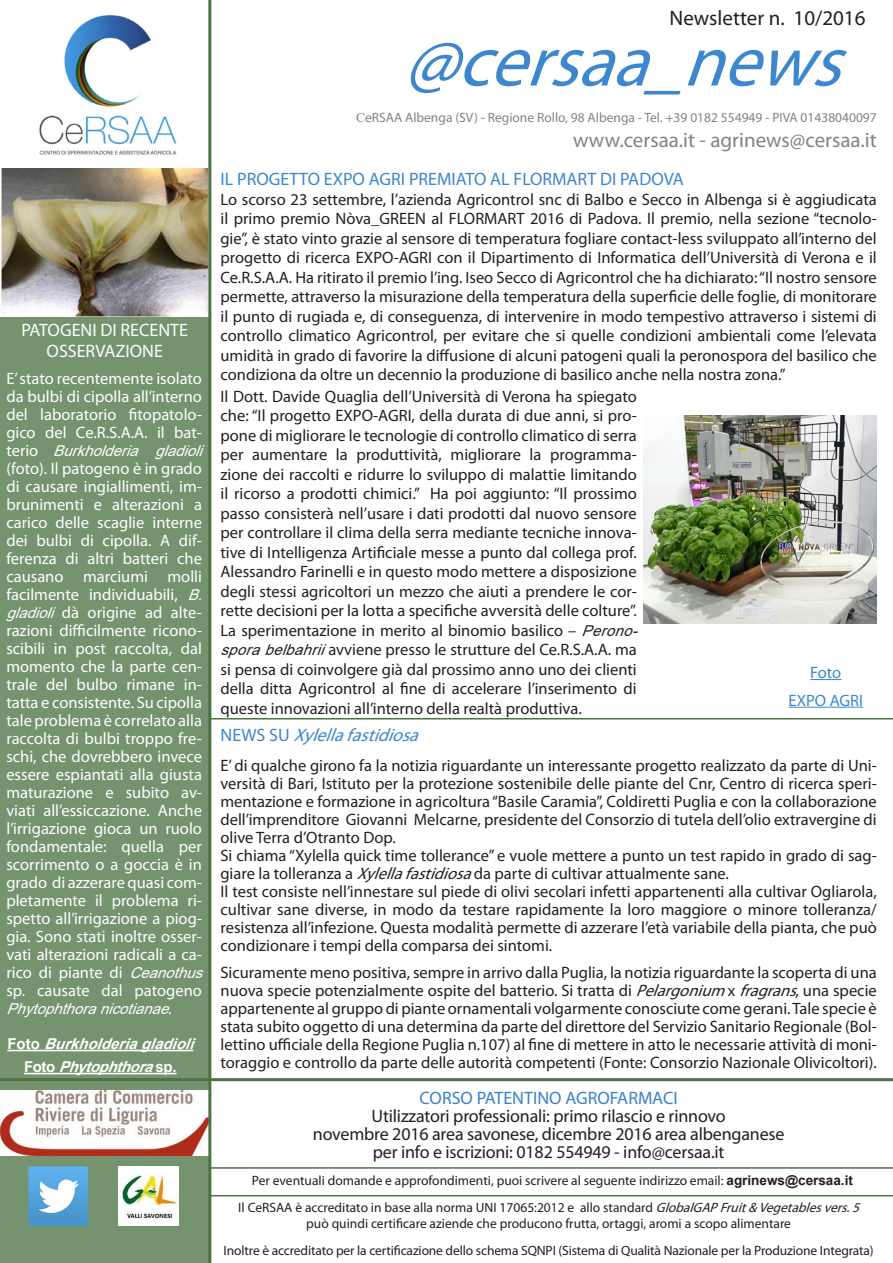
<style>
.page{position:relative;width:893px;height:1263px;background:#fff}
.page>*{position:absolute;margin:0;border:0;box-sizing:border-box;transform-origin:0 0}
.t1{font:italic 72px "Myriad Pro";color:#3d87ce}
.t2{font:21px "Myriad Pro";color:#818386}
.t3{font:21px "Myriad Pro";color:#231f20}
.t4{font:18px/18px "Myriad Pro";letter-spacing:-.01em;color:#231f20;text-align:center}
.t5{font:18px "Myriad Pro";color:#3d87ce}
.t6{font:18px/21.6px "Myriad Pro";color:#f9ffff;text-align:center}
.t7{font:18px "Myriad Pro";color:#3b81c9}
.t8{font:italic 18px "Myriad Pro";color:#3d87ce}
.t9{font:16.5px/19.5px "Myriad Pro";color:#231f20;text-align:justify}
.t10{font:16.5px/18px "Myriad Pro";color:#fcffff;text-align:justify}
.t11{font:16.5px "Myriad Pro";color:#3d87ce}
.t12{font:italic 15px "Arial";color:#fcffff}
.t13{font:italic 700 15px/23.1px "Arial";color:#fff;text-align:center}
.t14{font:13.5px/16.2px "Myriad Pro";color:#231f20;text-align:center}
.t15{font:13.5px "Myriad Pro";color:#818386}
.s1{font-family:"Myriad Pro";font-style:normal;font-size:16.5px}
.s2{font-family:"Arial";font-style:italic;font-size:15px}
.s3{font-style:normal}
.s4{font-family:"Times New Roman"}
.s5{font-style:italic}
.s6{font-family:"Arial";font-weight:700}
</style>
<div class="page">
<div style="left:0;top:171px;width:210px;height:1092px;background:#76936f"></div>
<hr style="left:0;top:1078px;width:893px;height:3px;background:#4d7344">
<hr style="left:210px;top:1195px;width:683px;height:1px;background:#4d7344">
<hr style="left:210px;top:1167px;width:683px;height:2px;background:#4d7344">
<hr style="left:210px;top:718px;width:683px;height:1px;background:#4d7344">
<hr style="left:7px;top:1050px;width:186px;height:1px;background:#fff">
<hr style="left:24px;top:1073px;width:153px;height:1px;background:#fff">
<img style="left:0;top:169px;width:208px;height:147px">
<img style="left:643px;top:415px;width:234px;height:208px">
<img style="left:0;top:1090px;width:208px;height:65px">
<img style="left:28px;top:1166px;width:59px;height:60px">
<img style="left:119px;top:1166px;width:59px;height:60px">
<img style="left:39px;top:14px;width:138px;height:141px">
<hr style="left:788px;top:707px;width:75px;height:1px;background:#3d87ce">
<hr style="left:810px;top:679px;width:31px;height:1px;background:#3d87ce">
<hr style="left:208px;top:0;width:3px;height:1263px;background:#4d7344">
<p class="t6" style="left:22px;top:319px;width:168px">PATOGENI DI RECENTE<br>OSSERVAZIONE</p>
<p class="t10" style="left:6px;top:370px;width:197px">E’ stato recentemente isolato da bulbi di cipolla all’interno del laboratorio fitopatolo&shy;gico del Ce.R.S.A.A. il bat-</p>
<p class="t12" style="left:6px;top:441px;width:205px"><span class="s1">t e r i o</span> Burkholderia gladioli</p>
<p class="t10" style="left:6px;top:460px;width:205px;text-align:left">(foto). Il patogeno è in grado di causare ingiallimenti, im&shy;brunimenti e alterazioni a carico delle scaglie interne dei bulbi di cipolla. A dif&shy;ferenza di altri batteri che causano marciumi molli facilmente individuabili, <span class="s2">B. gladioli</span> dà origine ad alte&shy;razioni difficilmente ricono&shy;scibili in post raccolta, dal momento che la parte cen&shy;trale del bulbo rimane in&shy;tatta e consistente. Su cipolla tale problema è correlato alla raccolta di bulbi troppo fre&shy;schi, che dovrebbero invece essere espiantati alla giusta maturazione e subito av&shy;viati all’essiccazione. Anche l’irrigazione gioca un ruolo fondamentale: quella per scorrimento o a goccia è in grado di azzerare quasi com&shy;pletamente il problema ri&shy;spetto all’irrigazione a piog&shy;gia. Sono stati inoltre osser&shy;vati alterazioni radicali a ca&shy;rico di piante di <span class="s2">Ceanothus </span>sp. causate dal patogeno</p>
<p class="t12" style="left:6px;top:999px;width:171px">Phytophthoranicotianae<span class="s1">.</span></p>
<p class="t13" style="left:7px;top:1032px;width:195px"><span class="s3">F o t o</span> Burkholderiagladioli<br><span class="s3">F o t o</span> Phytophthora<span class="s3">s p .</span></p>
<p class="t3" style="left:670px;top:5px;width:197px">Newsletter n. 10/2016</p>
<h1 class="t1" style="left:404px;top:17px;width:467px">@cersaa_news</h1>
<p class="t15" style="left:356px;top:109px;width:522px"><span class="s4">C</span>eRSAA Albenga (SV) - Regione Rollo, 98 Albenga - Tel. +39 0182 554949 - PIVA 01438040097</p>
<p class="t2" style="left:573px;top:127px;width:305px">www.cersaa.it - agrinews@cersaa.it</p>
<p class="t5" style="left:220px;top:168px;width:465px">IL PROGETTO EXPO AGRI PREMIATO AL FLORMART DI PADOVA</p>
<p class="t9" style="left:220px;top:189px;width:658px">Lo scorso 23 settembre, l’azienda Agricontrol snc di Balbo e Secco in Albenga si è aggiudicata il primo premio Nòva_GREEN al FLORMART 2016 di Padova. Il premio, nella sezione “tecnolo&shy;gie”, è stato vinto grazie al sensore di temperatura fogliare contact-less sviluppato all’interno del progetto di ricerca EXPO-AGRI con il Dipartimento di Informatica dell’Università di Verona e il Ce.R.S.A.A. Ha ritirato il premio l’ing. Iseo Secco di Agricontrol che ha dichiarato: “Il nostro sensore permette, attraverso la misurazione della temperatura della superficie delle foglie, di monitorare il punto di rugiada e, di conseguenza, di intervenire in modo tempestivo attraverso i sistemi di controllo climatico Agricontrol, per evitare che si quelle condizioni ambientali come l’elevata umidità in grado di favorire la diffusione di alcuni patogeni quali la peronospora del basilico che condiziona da oltre un decennio la produzione di basilico anche nella nostra zona.”</p>
<p class="t9" style="left:220px;top:386px;width:425px;text-align:left">Il Dott. Davide Quaglia dell’Università di Verona ha spiegato che: “Il progetto EXPO-AGRI, della durata di due anni, si pro&shy;pone di migliorare le tecnologie di controllo climatico di serra per aumentare la produttività, migliorare la programma&shy;zione dei raccolti e ridurre lo sviluppo di malattie limitando il ricorso a prodotti chimici.” Ha poi aggiunto: “Il prossimo passo consisterà nell’usare i dati prodotti dal nuovo sensore per controllare il clima della serra mediante tecniche innova&shy;tive di Intelligenza Artificiale messe a punto dal collega prof.<br>Alessandro Farinelli e in questo modo mettere a disposizione degli stessi agricoltori un mezzo che aiuti a prendere le cor&shy;rette decisioni per la lotta a specifiche avversità delle colture”.<br>La sperimentazione in merito al binomio basilico – <span class="s2">Perono&shy;sporabelbahrii</span>avviene presso le strutture del Ce.R.S.A.A. ma si pensa di coinvolgere già dal prossimo anno uno dei clienti della ditta Agricontrol al fine di accelerare l’inserimento di queste innovazioni all’interno della realtà produttiva.</p>
<p class="t11" style="left:810px;top:662px;width:33px">Foto</p>
<p class="t11" style="left:788px;top:690px;width:76px">EXPO AGRI</p>
<p class="t8" style="left:220px;top:724px;width:206px"><span class="s3">N E W S S U</span> Xylellafastidiosa</p>
<p class="t9" style="left:220px;top:756px;width:658px;line-height:18px;text-align:left">E’ di qualche girono fa la notizia riguardante un interessante progetto realizzato da parte di Uni&shy;versità di Bari, Istituto per la protezione sostenibile delle piante del Cnr, Centro di ricerca speri&shy;mentazione e formazione in agricoltura “Basile Caramia”, Coldiretti Puglia e con la collaborazione dell’imprenditore Giovanni Melcarne, presidente del Consorzio di tutela dell’olio extravergine di olive Terra d’Otranto Dop.<br>Si chiama “Xylella quick time tollerance” e vuole mettere a punto un test rapido in grado di sag&shy;giare la tolleranza a <span class="s5">Xylellafastidiosa</span>da parte di cultivar attualmente sane.<br>Il test consiste nell’innestare sul piede di olivi secolari infetti appartenenti alla cultivar Ogliarola, cultivar sane diverse, in modo da testare rapidamente la loro maggiore o minore tolleranza/ resistenza all’infezione. Questa modalità permette di azzerare l’età variabile della pianta, che può condizionare i tempi della comparsa dei sintomi.</p>
<p class="t9" style="left:220px;top:963px;width:658px;line-height:18px">Sicuramente meno positiva, sempre in arrivo dalla Puglia, la notizia riguardante la scoperta di una nuova specie potenzialmente ospite del batterio. Si tratta di <span class="s5">Pelargonium</span> x <span class="s5">fragrans</span>, una specie appartenente al gruppo di piante ornamentali volgarmente conosciute come gerani. Tale specie è stata subito oggetto di una determina da parte del direttore del Servizio Sanitario Regionale (Bol&shy;lettino ufficiale della Regione Puglia n.107) al fine di mettere in atto le necessarie attività di moni&shy;toraggio e controllo da parte delle autorità competenti (Fonte: Consorzio Nazionale Olivicoltori).</p>
<p class="t7" style="left:420px;top:1087px;width:260px">CORSO PATENTINO AGROFARMACI</p>
<p class="t4" style="left:313px;top:1106px;width:473px">Utilizzatori professionali: primo rilascio e rinnovo<br>novembre 2016 area savonese, dicembre 2016 area albenganese per info e iscrizioni: 0182 554949 - info@cersaa.it</p>
<p class="t14" style="left:252px;top:1172px;width:602px">Per eventuali domande e approfondimenti, puoi scrivere al seguente indirizzo email: <span class="s6">agrinews@cersaa.it</span></p>
<p class="t14" style="left:238px;top:1199px;width:627px">Il CeRSAA è accreditato in base alla norma UNI 17065:2012 e allo standard <span class="s5">GlobalGAPFruit&amp;Vegetablesvers.5 </span>può quindi certificare aziende che producono frutta, ortaggi, aromi a scopo alimentare</p>
<p class="t14" style="left:224px;top:1242px;width:652px">Inoltre è accreditato per la certificazione dello schema SQNPI (Sistema di Qualità Nazionale per la Produzione Integrata)</p>
</div>
